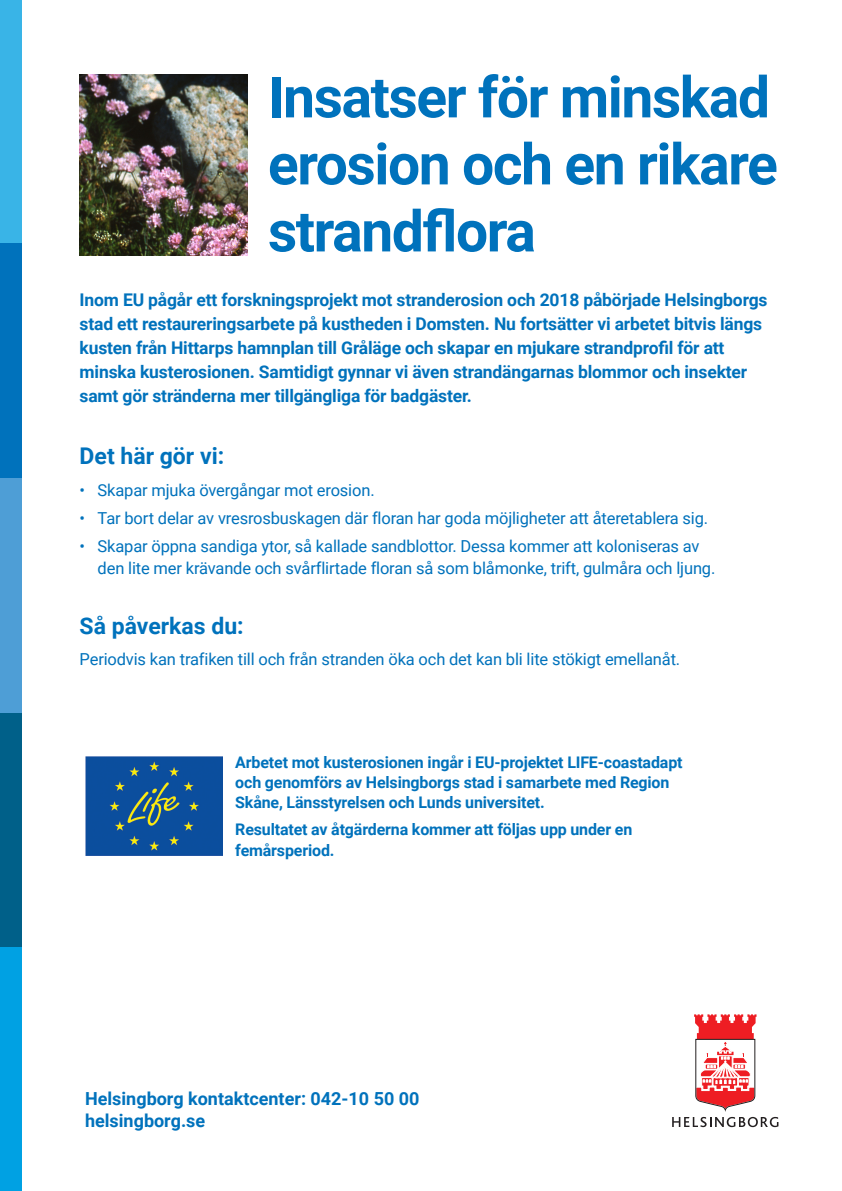
<style>
.page{position:relative;width:842px;height:1191px;background:#fff}
.page>*{position:absolute;margin:0;border:0;box-sizing:border-box;transform-origin:0 0}
.t1{font:700 57px/67px "Roboto";letter-spacing:-.025em;color:#0072bc}
.t2{font:700 23px "Roboto";color:#0072bc}
.t3{font:700 18px "Roboto";color:#0072bc}
.t4{font:700 17.5px/24px "Roboto";letter-spacing:-.01em;color:#0072bc}
.t5{font:16.5px/22px "Roboto";letter-spacing:-.01em;color:#0072bc}
.t6{font:700 16px/20px "Roboto";letter-spacing:-.01em;color:#0072bc}
</style>
<div class="page">
<div style="left:0;top:0;width:21px;height:243px;background:#39b4e7"></div>
<div style="left:0;top:243px;width:21px;height:235px;background:#0072bc"></div>
<div style="left:0;top:478px;width:21px;height:235px;background:#4e9ed6"></div>
<div style="left:0;top:713px;width:21px;height:234px;background:#006089"></div>
<div style="left:0;top:947px;width:21px;height:244px;background:#00a1e3"></div>
<svg style="left:672px;top:1116px;width:106px;height:11px"></svg>
<svg style="left:694px;top:1014px;width:62px;height:96px"></svg>
<img style="left:85px;top:756px;width:138px;height:100px">
<img style="left:80px;top:75px;width:167px;height:180px">
<p class="t1" style="left:268px;top:61px;width:511px">Insatser för minskad erosion och en rikare strandflora</p>
<p class="t4" style="left:80px;top:287px;width:689px">Inom EU pågår ett forskningsprojekt mot stranderosion och 2018 påbörjade Helsingborgs stad ett restaureringsarbete på kustheden i Domsten. Nu fortsätter vi arbetet bitvis längs kusten från Hittarps hamnplan till Gråläge och skapar en mjukare strandprofil för att minska kusterosionen. Samtidigt gynnar vi även strandängarnas blommor och insekter samt gör stränderna mer tillgängliga för badgäster.</p>
<p class="t2" style="left:80px;top:440px;width:146px">Det här gör vi:</p>
<p class="t5" style="left:80px;top:479px;width:297px">• Skapar mjuka övergångar mot erosion.</p>
<p class="t5" style="left:80px;top:506px;width:630px">• Tar bort delar av vresrosbuskagen där floran har goda möjligheter att återetablera sig.</p>
<p class="t5" style="left:98px;top:534px;width:619px;text-indent:-18px">• Skapar öppna sandiga ytor, så kallade sandblottor. Dessa kommer att koloniseras av den lite mer krävande och svårflirtade floran så som blåmonke, trift, gulmåra och ljung.</p>
<p class="t2" style="left:80px;top:610px;width:166px">Så påverkas du:</p>
<p class="t5" style="left:80px;top:647px;width:602px">Periodvis kan trafiken till och från stranden öka och det kan bli lite stökigt emellanåt.</p>
<p class="t6" style="left:235px;top:752px;width:449px">Arbetet mot kusterosionen ingår i EU-projektet LIFE-coastadapt</p>
<p class="t6" style="left:235px;top:772px;width:436px">och genomförs av Helsingborgs stad i samarbete med Region<br>Skåne, Länsstyrelsen och Lunds universitet.</p>
<p class="t6" style="left:235px;top:818px;width:399px;line-height:21px">Resultatet av åtgärderna kommer att följas upp under en femårsperiod.</p>
<p class="t3" style="left:85px;top:1086px;width:336px">Helsingborg kontaktcenter: 042-10 50 00</p>
<p class="t3" style="left:85px;top:1108px;width:122px">helsingborg.se</p>
</div>
